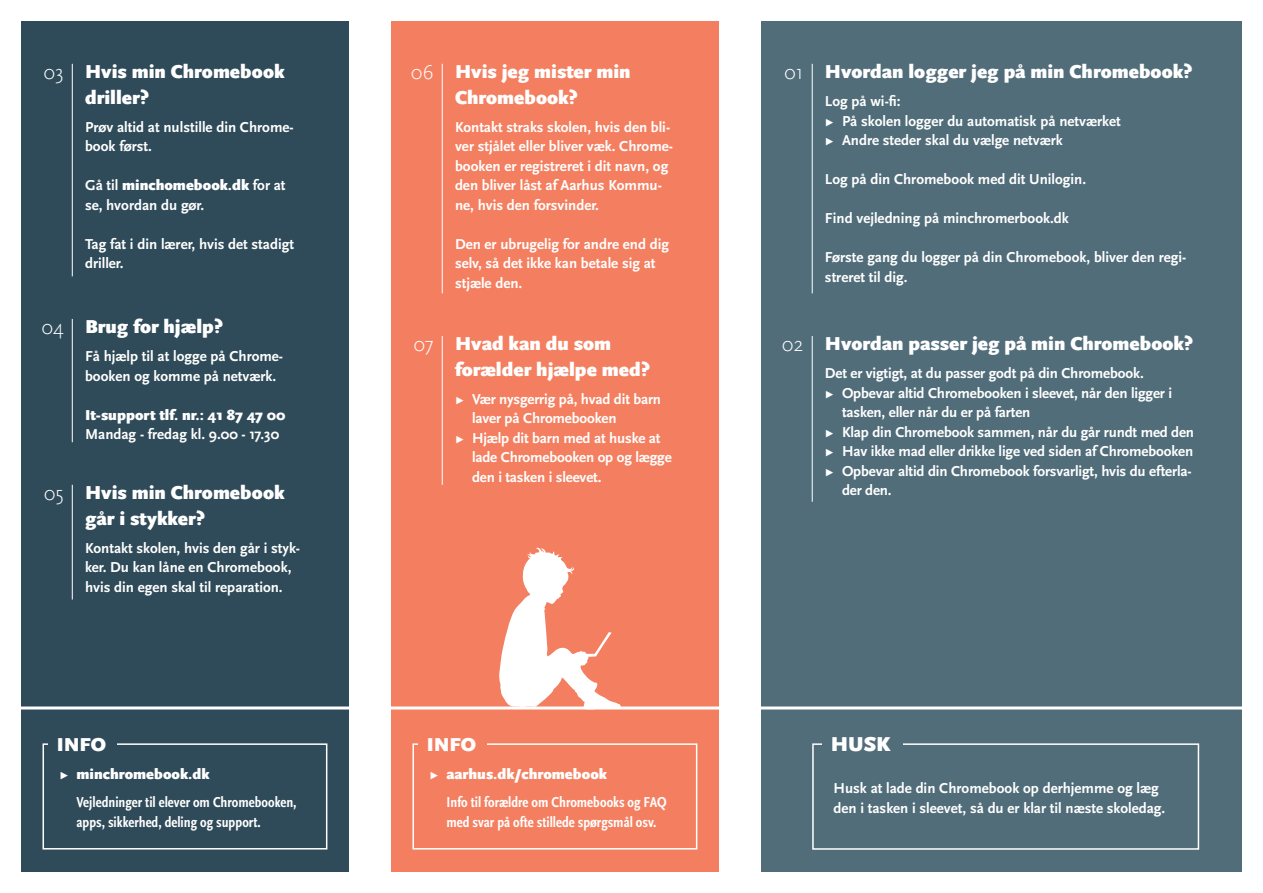
<style>
.page{position:relative;width:1263px;height:893px;background:#fff}
.page>*{position:absolute;margin:0;border:0;box-sizing:border-box;transform-origin:0 0}
.t1{font:300 21px "Scala Sans OT";color:#fff}
.t2{font:900 21px "Scala Sans OT";color:#fff}
.t3{font:900 19.5px/25.5px "Scala Sans OT";color:#fff}
.t4{font:700 15px/19.5px "Scala Sans OT";color:#fff}
.t5{font:700 condensed 15px/28px "Scala Sans OT";color:#fff}
.t6{font:900 15px "Scala Sans OT";color:#fff}
.s1{font-weight:900}
.s2{font-stretch:normal}
.s3{font-weight:900;font-stretch:normal}
</style>
<div class="page">
<div style="left:391px;top:21px;width:328px;height:851px;background:#f47f60"></div>
<div style="left:21px;top:21px;width:328px;height:851px;background:#2f4b59"></div>
<div style="left:761px;top:21px;width:481px;height:851px;background:#516d7a"></div>
<hr style="left:0;top:706px;width:1263px;height:3px;background:#fff">
<hr style="left:812px;top:64px;width:1px;height:229px;background:#fff">
<hr style="left:812px;top:336px;width:1px;height:166px;background:#fff">
<div style="left:812px;top:743px;width:387px;height:107px;background:#516d7a;border:2px solid #fff"></div>
<div style="left:822px;top:725px;width:81px;height:37px;background:#516d7a"></div>
<hr style="left:442px;top:64px;width:1px;height:229px;background:#fff">
<hr style="left:72px;top:64px;width:1px;height:212px;background:#fff">
<hr style="left:442px;top:336px;width:1px;height:149px;background:#fff">
<hr style="left:72px;top:319px;width:1px;height:123px;background:#fff">
<div style="left:43px;top:743px;width:284px;height:106px;background:#2f4b59;border:2px solid #fff"></div>
<div style="left:48px;top:725px;width:68px;height:37px;background:#2f4b59"></div>
<div style="left:412px;top:743px;width:285px;height:106px;background:#f47f60;border:2px solid #fff"></div>
<div style="left:418px;top:725px;width:68px;height:37px;background:#f47f60"></div>
<svg style="left:499px;top:548px;width:122px;height:162px"></svg>
<hr style="left:72px;top:485px;width:1px;height:115px;background:#fff">
<h1 class="t1" style="left:43px;top:61px;width:22px">03</h1>
<h2 class="t3" style="left:85px;top:59px;width:201px">Hvis min Chromebook</h2>
<h1 class="t1" style="left:411px;top:61px;width:24px">06</h1>
<h2 class="t3" style="left:85px;top:85px;width:66px">driller?</h2>
<p class="t4" style="left:85px;top:117px;width:210px">Prøv altid at nulstille din Chrome&shy;book først.</p>
<p class="t4" style="left:85px;top:176px;width:202px">Gå til <span class="s1">minchomebook.dk</span> for at se, hvordan du gør.</p>
<p class="t4" style="left:85px;top:234px;width:210px">Tag fat i din lærer, hvis det stadigt driller.</p>
<h2 class="t3" style="left:455px;top:59px;width:177px">Hvis jeg mister min<br>Chromebook?</h2>
<p class="t4" style="left:455px;top:117px;width:219px">Kontakt straks skolen, hvis den bli&shy;ver stjålet eller bliver væk. Chrome&shy;booken er registreret i dit navn, og den bliver låst af Aarhus Kommu&shy;ne, hvis den forsvinder.</p>
<p class="t4" style="left:455px;top:234px;width:216px">Den er ubrugelig for andre end dig selv, så det ikke kan betale sig at stjæle den.</p>
<h1 class="t1" style="left:41px;top:316px;width:24px">04</h1>
<h2 class="t3" style="left:85px;top:314px;width:140px">Brug for hjælp?</h2>
<p class="t4" style="left:85px;top:347px;width:200px">Få hjælp til at logge på Chrome&shy;booken og komme på netværk.</p>
<p class="t6" style="left:85px;top:406px;width:202px">It-support tlf. nr.: 41 87 47 00</p>
<p class="t4" style="left:85px;top:425px;width:196px">Mandag - fredag kl. 9.00 - 17.30</p>
<h1 class="t1" style="left:413px;top:333px;width:22px">07</h1>
<h2 class="t3" style="left:455px;top:331px;width:197px">Hvad kan du som forælder hjælpe med?</h2>
<p class="t4" style="left:455px;top:389px;width:208px">▸ Vær nysgerrig på, hvad dit barn</p>
<p class="t4" style="left:472px;top:409px;width:146px">laver på Chromebooken</p>
<p class="t4" style="left:455px;top:428px;width:207px">▸ Hjælp dit barn med at huske at</p>
<p class="t4" style="left:472px;top:448px;width:201px">lade Chromebooken op og lægge</p>
<p class="t4" style="left:472px;top:467px;width:131px">den i tasken i sleevet.</p>
<h1 class="t1" style="left:44px;top:482px;width:22px">05</h1>
<h2 class="t3" style="left:85px;top:480px;width:201px">Hvis min Chromebook går i stykker?</h2>
<p class="t4" style="left:85px;top:538px;width:216px">Kontakt skolen, hvis den går i styk&shy;ker. Du kan låne en Chromebook, hvis din egen skal til reparation.</p>
<h2 class="t3" style="left:57px;top:732px;width:51px">INFO</h2>
<p class="t5" style="left:77px;top:760px;width:222px;text-indent:-17px"><span class="s2">▸</span> <span class="s3">minchromebook.dk<br></span>Vejledninger til elever om Chromebooken,</p>
<p class="t5" style="left:77px;top:808px;width:186px">apps, sikkerhed, deling og support.</p>
<h2 class="t3" style="left:427px;top:732px;width:51px">INFO</h2>
<p class="t5" style="left:446px;top:760px;width:222px;text-indent:-17px"><span class="s2">▸</span> <span class="s3">aarhus.dk/chromebook<br></span>Info til forældre om Chromebooks og FAQ</p>
<p class="t5" style="left:446px;top:808px;width:211px">med svar på ofte stillede spørgsmål osv.</p>
<h1 class="t1" style="left:784px;top:61px;width:21px">01</h1>
<h1 class="t1" style="left:782px;top:333px;width:23px">02</h1>
<h2 class="t3" style="left:825px;top:59px;width:369px">Hvordan logger jeg på min Chromebook?</h2>
<p class="t4" style="left:825px;top:92px;width:297px">Log på wi-fi:<br>▸ På skolen logger du automatisk på netværket ▸ Andre steder skal du vælge netværk</p>
<p class="t4" style="left:825px;top:170px;width:263px">Log på din Chromebook med dit Unilogin.</p>
<p class="t4" style="left:825px;top:209px;width:245px">Find vejledning på minchromerbook.dk</p>
<p class="t4" style="left:825px;top:248px;width:363px">Første gang du logger på din Chromebook, bliver den regi&shy;streret til dig.</p>
<h2 class="t3" style="left:825px;top:331px;width:370px">Hvordan passer jeg på min Chromebook?</h2>
<p class="t4" style="left:825px;top:364px;width:320px">Det er vigtigt, at du passer godt på din Chromebook.</p>
<p class="t4" style="left:825px;top:383px;width:349px">▸ Opbevar altid Chromebooken i sleevet, når den ligger i</p>
<p class="t4" style="left:842px;top:403px;width:190px">tasken, eller når du er på farten</p>
<p class="t4" style="left:825px;top:422px;width:371px">▸ Klap din Chromebook sammen, når du går rundt med den</p>
<p class="t4" style="left:825px;top:442px;width:370px">▸ Hav ikke mad eller drikke lige ved siden af Chromebooken</p>
<p class="t4" style="left:825px;top:461px;width:368px">▸ Opbevar altid din Chromebook forsvarligt, hvis du efterla-</p>
<p class="t4" style="left:842px;top:481px;width:51px">der den.</p>
<h1 class="t2" style="left:831px;top:732px;width:61px">HUSK</h1>
<p class="t4" style="left:833px;top:779px;width:333px">Husk at lade din Chromebook op derhjemme og læg den i tasken i sleevet, så du er klar til næste skoledag.</p>
</div>
